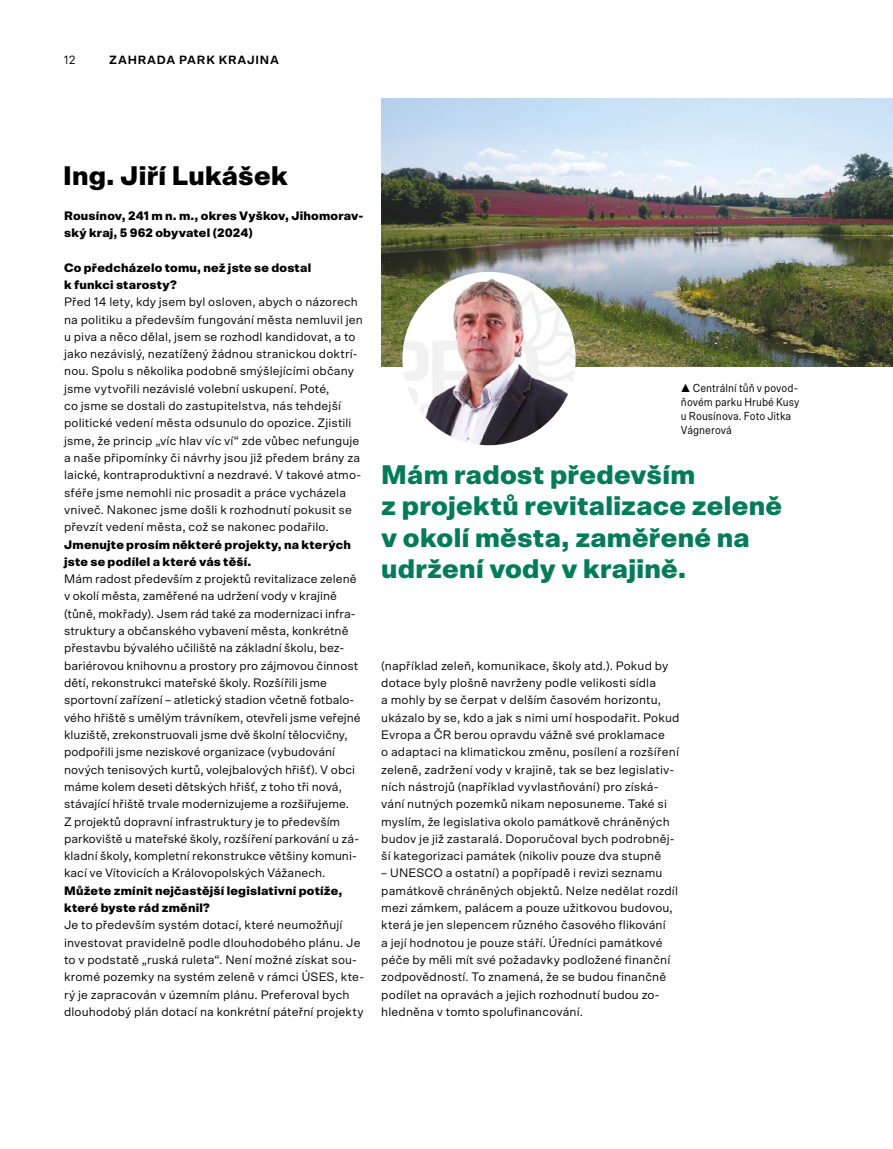
<style>
.page{position:relative;width:893px;height:1149px;background:#fff}
.page>*{position:absolute;margin:0;border:0;box-sizing:border-box;transform-origin:0 0}
.t1{font:900 27px/31.5px "Scto Grotesk A";letter-spacing:.01em;color:#007c57}
.t2{font:900 27px "Scto Grotesk A";letter-spacing:.01em;color:#000}
.t3{font:12.3px/17.2px "Scto Grotesk A";letter-spacing:.01em;color:#000}
.t4{font:900 12.3px/17.2px "Scto Grotesk A";letter-spacing:.015em;color:#000}
.t5{font:700 12px "Scto Grotesk A";letter-spacing:.065em;color:#000}
.t6{font:12px "Scto Grotesk A";color:#000}
.t7{font:11.7px/13.8px "Scto Grotesk B";letter-spacing:.005em;color:#000}
</style>
<div class="page">
<img style="left:381px;top:98px;width:512px;height:268px">
<img style="left:402px;top:272px;width:174px;height:173px;border-radius:87px">
<p class="t6" style="left:64px;top:53px;width:13px">12</p>
<p class="t5" style="left:109px;top:52px;width:171px">ZAHRADA PARK KRAJINA</p>
<h1 class="t2" style="left:63px;top:159px;width:226px">Ing. Jiří Lukášek</h1>
<p class="t4" style="left:64px;top:207px;width:301px">Rousínov, 241 m n. m., okres Vyškov, Jihomorav&shy;ský kraj, 5 962 obyvatel (2024)</p>
<p class="t4" style="left:64px;top:258px;width:249px">Co předcházelo tomu, než jste se dostal k funkci starosty?</p>
<p class="t3" style="left:64px;top:293px;width:300px">Před 14 lety, kdy jsem byl osloven, abych o názorech na politiku a především fungování města nemluvil jen u piva a něco dělal, jsem se rozhodl kandidovat, a to jako nezávislý, nezatížený žádnou stranickou doktrí&shy;nou. Spolu s několika podobně smýšlejícími občany jsme vytvořili nezávislé volební uskupení. Poté,<br>co jsme se dostali do zastupitelstva, nás tehdejší politické vedení města odsunulo do opozice. Zjistili jsme, že princip „víc hlav víc ví“ zde vůbec nefunguje a naše připomínky či návrhy jsou již předem brány za laické, kontraproduktivní a nezdravé. V takové atmo&shy;sféře jsme nemohli nic prosadit a práce vycházela vniveč. Nakonec jsme došli k rozhodnutí pokusit se převzít vedení města, což se nakonec podařilo.</p>
<p class="t4" style="left:64px;top:535px;width:288px">Jmenujte prosím některé projekty, na kterých jste se podílel a které vás těší.</p>
<p class="t3" style="left:64px;top:570px;width:298px">Mám radost především z projektů revitalizace zeleně v okolí města, zaměřené na udržení vody v krajině (tůně, mokřady). Jsem rád také za modernizaci infra&shy;struktury a občanského vybavení města, konkrétně přestavbu bývalého učiliště na základní školu, bez&shy;bariérovou knihovnu a prostory pro zájmovou činnost dětí, rekonstrukci mateřské školy. Rozšířili jsme sportovní zařízení – atletický stadion včetně fotbalo&shy;vého hřiště s umělým trávníkem, otevřeli jsme veřejné kluziště, zrekonstruovali jsme dvě školní tělocvičny, podpořili jsme neziskové organizace (vybudování nových tenisových kurtů, volejbalových hřišť). V obci máme kolem deseti dětských hřišť, z toho tři nová, stávající hřiště trvale modernizujeme a rozšiřujeme.<br>Z projektů dopravní infrastruktury je to především parkoviště u mateřské školy, rozšíření parkování u zá&shy;kladní školy, kompletní rekonstrukce většiny komuni&shy;kací ve Vítovicích a Královopolských Vážanech.</p>
<p class="t4" style="left:64px;top:881px;width:280px">Můžete zmínit nejčastější legislativní potíže, které byste rád změnil?</p>
<p class="t3" style="left:64px;top:916px;width:302px">Je to především systém dotací, které neumožňují investovat pravidelně podle dlouhodobého plánu. Je to v podstatě „ruská ruleta“. Není možné získat sou&shy;kromé pozemky na systém zeleně v rámci ÚSES, kte&shy;rý je zapracován v územním plánu. Preferoval bych dlouhodobý plán dotací na konkrétní páteřní projekty</p>
<p class="t7" style="left:681px;top:381px;width:120px">▲ Centrální tůň v povod&shy;ňovém parku Hrubé Kusy u Rousínova. Foto Jitka<br>Vágnerová</p>
<h1 class="t1" style="left:381px;top:458px;width:403px">Mám radost především<br>z projektů revitalizace zeleně v okolí města, zaměřené na udržení vody v krajině.</h1>
<p class="t3" style="left:381px;top:656px;width:300px">(například zeleň, komunikace, školy atd.). Pokud by dotace byly plošně navrženy podle velikosti sídla<br>a mohly by se čerpat v delším časovém horizontu, ukázalo by se, kdo a jak s nimi umí hospodařit. Pokud Evropa a ČR berou opravdu vážně své proklamace<br>o adaptaci na klimatickou změnu, posílení a rozšíření zeleně, zadržení vody v krajině, tak se bez legislativ&shy;ních nástrojů (například vyvlastňování) pro získá&shy;vání nutných pozemků nikam neposuneme. Také si myslím, že legislativa okolo památkově chráněných budov je již zastaralá. Doporučoval bych podrobněj&shy;ší kategorizaci památek (nikoliv pouze dva stupně</p>
<p class="t3" style="left:381px;top:864px;width:298px">– UNESCO a ostatní) a popřípadě i revizi seznamu památkově chráněných objektů. Nelze nedělat rozdíl mezi zámkem, palácem a pouze užitkovou budovou, která je jen slepencem různého časového flikování<br>a její hodnotou je pouze stáří. Úředníci památkové péče by měli mít své požadavky podložené finanční zodpovědností. To znamená, že se budou finančně podílet na opravách a jejich rozhodnutí budou zo&shy;hledněna v tomto spolufinancování.</p>
</div>
